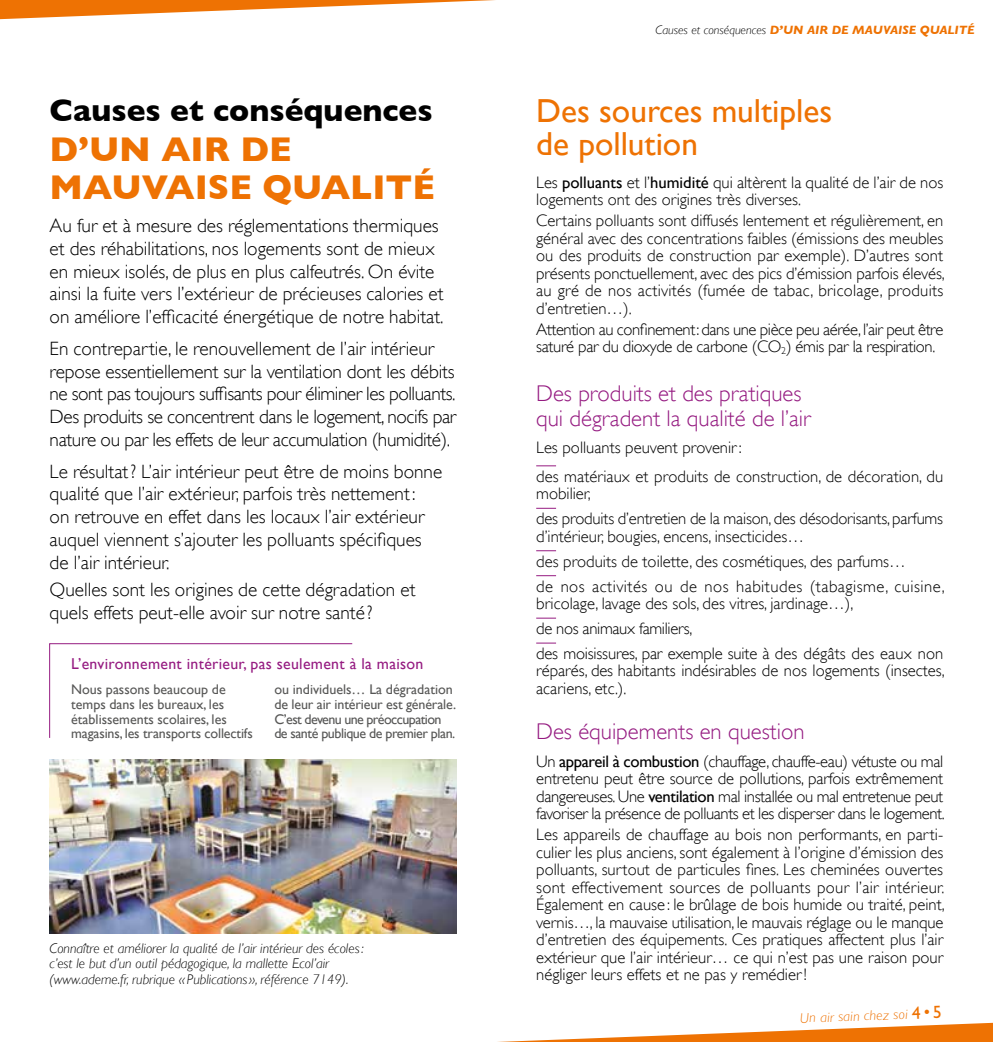
<style>
.page{position:relative;width:993px;height:1042px;background:#fff}
.page>*{position:absolute;margin:0;border:0;box-sizing:border-box;transform-origin:0 0}
.t1{font:700 35px/38.5px "Gill Sans";color:#ee7203}
.t2{font:33.25px/33.2px "Gill Sans";color:#ee7203}
.t3{font:700 31.5px "Gill Sans";color:#000}
.t4{font:300 22.75px/24.5px "Gill Sans";color:#951b81}
.t5{font:300 19.25px/22.8px "Gill Sans";color:#000}
.t6{font:300 19.25px/22.8px "Gill Sans";letter-spacing:-.02em;color:#000}
.t7{font:300 16.62px/17.5px "Gill Sans";color:#000}
.t8{font:300 16.62px/17.5px "Gill Sans";letter-spacing:-.025em;color:#000}
.t9{font:15.75px "Gill Sans";letter-spacing:.02em;color:#951b81}
.t10{font:14px/14.9px "Gill Sans";letter-spacing:-.01em;color:#575756}
.t11{font:italic 300 14px/15.8px "Gill Sans";color:#000}
.t12{font:italic 300 14px "Gill Sans";color:#ee7203}
.t13{font:italic 700 12.25px "Gill Sans";color:#ee7203}
.s1{font-weight:300;color:#000}
.s2{font-weight:400}
.s3{font-weight:400;font-style:normal;font-size:17.5px}
.s4{font-style:normal;font-size:17.5px}
</style>
<div class="page">
<svg style="left:0;top:0;width:495px;height:20px"></svg>
<svg style="left:497px;top:1022px;width:495px;height:20px"></svg>
<svg style="left:536px;top:465px;width:20px;height:1px"></svg>
<svg style="left:536px;top:508px;width:20px;height:1px"></svg>
<svg style="left:536px;top:550px;width:20px;height:1px"></svg>
<svg style="left:536px;top:575px;width:20px;height:1px"></svg>
<svg style="left:536px;top:618px;width:20px;height:1px"></svg>
<svg style="left:536px;top:642px;width:20px;height:1px"></svg>
<svg style="left:49px;top:643px;width:303px;height:95px"></svg>
<img style="left:50px;top:759px;width:406px;height:174px">
<h3 class="t3" style="left:50px;top:92px;width:384px">Causes et conséquences</h3>
<h1 class="t1" style="left:50px;top:130px;width:387px">D’UN AIR DE<br>MAUVAISE QUALITÉ</h1>
<p class="t5" style="left:50px;top:214px;width:395px">Au fur et à mesure des réglementations thermiques et des réhabilitations, nos logements sont de mieux en mieux isolés, de plus en plus calfeutrés. On évite ainsi la fuite vers l’extérieur de précieuses calories et on améliore l’efficacité énergétique de notre habitat.</p>
<p class="t6" style="left:50px;top:337px;width:408px">En contrepartie, le renouvellement de l’air intérieur repose essentiellement sur la ventilation dont les débits ne sont pas toujours suffisants pour éliminer les polluants.<br>Des produits se concentrent dans le logement, nocifs par nature ou par les effets de leur accumulation (humidité).</p>
<p class="t5" style="left:50px;top:460px;width:394px">Le résultat? L’air intérieur peut être de moins bonne qualité que l’air extérieur, parfois très nettement:<br>on retrouve en effet dans les locaux l’air extérieur auquel viennent s’ajouter les polluants spécifiques de l’air intérieur.</p>
<p class="t5" style="left:50px;top:578px;width:367px">Quelles sont les origines de cette dégradation et quels effets peut-elle avoir sur notre santé ?</p>
<p class="t9" style="left:71px;top:654px;width:353px">L’environnement intérieur, pas seulement à la maison</p>
<p class="t10" style="left:71px;top:681px;width:183px">Nous passons beaucoup de temps dans les bureaux, les établissements scolaires, les magasins, les transports collectifs</p>
<p class="t10" style="left:274px;top:681px;width:183px">ou individuels… La dégradation de leur air intérieur est générale.<br>C’est devenu une préoccupation de santé publique de premier plan.</p>
<p class="t11" style="left:50px;top:940px;width:315px">Connaître et améliorer la qualité de l’air intérieur des écoles: c’est le but d’un outil pédagogique, la mallette Ecol’air (www.ademe.fr, rubrique « Publications », référence 7149).</p>
<p class="t13" style="left:655px;top:22px;width:320px"><span class="s1">Causes et conséquences</span> D’UN AIR DE MAUVAISE QUALITÉ</p>
<h2 class="t2" style="left:536px;top:94px;width:297px">Des sources multiples de pollution</h2>
<p class="t7" style="left:536px;top:174px;width:408px">Les <span class="s2">polluants</span> et l’<span class="s2">humidité</span> qui altèrent la qualité de l’air de nos logements ont des origines très diverses.</p>
<p class="t7" style="left:536px;top:212px;width:410px;text-align:justify">Certains polluants sont diffusés lentement et régulièrement, en général avec des concentrations faibles (émissions des meubles ou des produits de construction par exemple). D’autres sont présents ponctuellement, avec des pics d’émission parfois élevés, au gré de nos activités (fumée de tabac, bricolage, produits d’entretien…).</p>
<p class="t8" style="left:536px;top:321px;width:408px">Attention au confinement: dans une pièce peu aérée, l’air peut être saturé par du dioxyde de carbone (CO<sub>2</sub>) émis par la respiration.</p>
<h3 class="t4" style="left:536px;top:381px;width:276px">Des produits et des pratiques qui dégradent la qualité de l’air</h3>
<p class="t7" style="left:536px;top:433px;width:408px;line-height:28.3px">Les polluants peuvent provenir:<br>des matériaux et produits de construction, de décoration, du</p>
<p class="t7" style="left:536px;top:481px;width:408px;line-height:24.8px">mobilier,<br>des produits d’entretien de la maison, des désodorisants, parfums</p>
<p class="t7" style="left:536px;top:523px;width:410px;line-height:25px">d’intérieur, bougies, encens, insecticides…<br>des produits de toilette, des cosmétiques, des parfums…<br>de nos activités ou de nos habitudes (tabagisme, cuisine,</p>
<p class="t7" style="left:536px;top:591px;width:408px;line-height:24.8px">bricolage, lavage des sols, des vitres, jardinage…),<br>de nos animaux familiers,<br>des moisissures, par exemple suite à des dégâts des eaux non</p>
<p class="t7" style="left:536px;top:662px;width:410px">réparés, des habitants indésirables de nos logements (insectes, acariens, etc.).</p>
<h3 class="t4" style="left:536px;top:719px;width:270px">Des équipements en question</h3>
<p class="t7" style="left:536px;top:752px;width:410px;text-align:justify">Un <span class="s2">appareil à combustion</span> (chauffage, chauffe-eau) vétuste ou mal entretenu peut être source de pollutions, parfois extrêmement dangereuses. Une <span class="s2">ventilation</span> mal installée ou mal entretenue peut favoriser la présence de polluants et les disperser dans le logement.</p>
<p class="t7" style="left:536px;top:826px;width:410px;text-align:justify">Les appareils de chauffage au bois non performants, en parti&shy;culier les plus anciens, sont également à l’origine d’émission des polluants, surtout de particules fines. Les cheminées ouvertes sont effectivement sources de polluants pour l’air intérieur.<br>Également en cause : le brûlage de bois humide ou traité, peint, vernis…, la mauvaise utilisation, le mauvais réglage ou le manque d’entretien des équipements. Ces pratiques affectent plus l’air extérieur que l’air intérieur… ce qui n’est pas une raison pour négliger leurs effets et ne pas y remédier!</p>
<p class="t12" style="left:799px;top:1010px;width:143px;rotate:-2deg">Un air sain chez soi <span class="s3">4</span><span class="s4">•</span><span class="s3">5</span></p>
</div>
